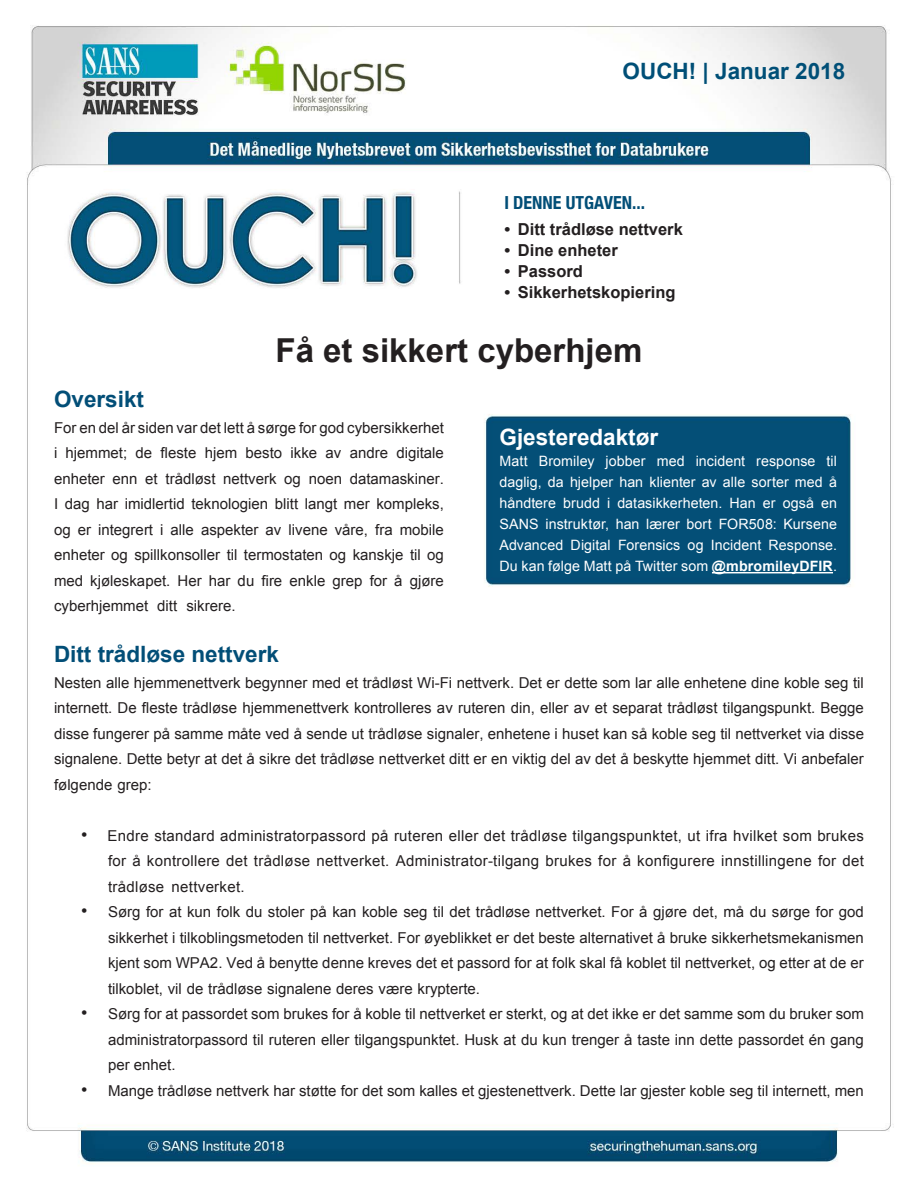
<style>
.page{position:relative;width:918px;height:1188px;background:#fff}
.page>*{position:absolute;margin:0;border:0;box-sizing:border-box;transform-origin:0 0}
.t1{font:700 33px "Arial";color:#231f20}
.MainText{font:700 22.5px "Arial";color:#024e77}
.t2{font:700 22.5px "Arial";color:#004f77}
.t3{font:700 22.5px "Arial";color:#fff}
.t4{font:700 condensed 18px "Helvetica Neue";color:#024e77}
.t5{font:18px "Arial";color:#231f20}
.t6{font:700 16.5px "Arial";color:#231f20}
.MainText-2{font:15px/25.5px "Arial";color:#231f20;text-align:justify}
.MainText-3{font:15px/25.5px "Arial";letter-spacing:.02em;color:#231f20}
.t7{font:14.25px/21px "Arial";letter-spacing:.005em;color:#fff}
.s1{font-weight:700}
</style>
<div class="page">
<img style="left:26px;top:25px;width:865px;height:1139px">
<hr style="left:712px;top:572px;width:121px;height:1px;background:#fff">
<p class="t2" style="left:623px;top:56px;width:224px">OUCH! | Januar 2018</p>
<p class="t4" style="left:504px;top:188px;width:142px">I DENNE UTGAVEN...</p>
<p class="t6" style="left:504px;top:218px;width:7px">•</p>
<p class="t6" style="left:518px;top:218px;width:167px">Ditt trådløse nettverk</p>
<p class="t6" style="left:504px;top:239px;width:7px">•</p>
<p class="t6" style="left:518px;top:239px;width:101px">Dine enheter</p>
<p class="t6" style="left:504px;top:260px;width:7px">•</p>
<p class="t6" style="left:518px;top:260px;width:67px">Passord</p>
<p class="t6" style="left:504px;top:281px;width:7px">•</p>
<p class="t6" style="left:518px;top:281px;width:159px">Sikkerhetskopiering</p>
<p class="t1" style="left:276px;top:328px;width:368px">Få et sikkert cyberhjem</p>
<p class="MainText" style="left:54px;top:384px;width:92px">Oversikt</p>
<p class="MainText-2" style="left:54px;top:415px;width:391px;text-align:right">For en del år siden var det lett å sørge for god cybersikkerhet digitale</p>
<p class="MainText-2" style="left:161px;top:440px;width:37px">fleste</p>
<p class="MainText-2" style="left:54px;top:440px;width:5px">i</p>
<p class="MainText-2" style="left:66px;top:440px;width:63px">hjemmet;</p>
<p class="MainText-2" style="left:136px;top:440px;width:18px">de</p>
<p class="MainText-2" style="left:205px;top:440px;width:34px">hjem</p>
<p class="MainText-2" style="left:246px;top:440px;width:38px">besto</p>
<p class="MainText-2" style="left:291px;top:440px;width:28px">ikke</p>
<p class="MainText-2" style="left:350px;top:440px;width:40px">andre</p>
<p class="MainText-2" style="left:326px;top:440px;width:17px">av</p>
<p class="MainText-2" style="left:166px;top:466px;width:52px">trådløst</p>
<p class="MainText-2" style="left:54px;top:466px;width:52px">enheter</p>
<p class="MainText-2" style="left:54px;top:491px;width:391px">I dag har imidlertid teknologien blitt langt mer kompleks,</p>
<p class="MainText-2" style="left:400px;top:517px;width:46px">mobile</p>
<p class="MainText-2" style="left:223px;top:466px;width:55px">nettverk</p>
<p class="MainText-2" style="left:350px;top:466px;width:96px">datamaskiner.</p>
<p class="MainText-2" style="left:145px;top:466px;width:14px">et</p>
<p class="MainText-2" style="left:113px;top:466px;width:27px">enn</p>
<p class="MainText-2" style="left:284px;top:466px;width:18px">og</p>
<p class="MainText-2" style="left:309px;top:466px;width:35px">noen</p>
<p class="MainText-2" style="left:335px;top:517px;width:35px">våre,</p>
<p class="MainText-2" style="left:375px;top:517px;width:19px">fra</p>
<p class="MainText-2" style="left:98px;top:517px;width:57px">integrert</p>
<p class="MainText-2" style="left:160px;top:517px;width:5px">i</p>
<p class="MainText-2" style="left:171px;top:517px;width:25px">alle</p>
<p class="MainText-2" style="left:201px;top:517px;width:59px">aspekter</p>
<p class="MainText-2" style="left:289px;top:517px;width:41px">livene</p>
<p class="MainText-2" style="left:54px;top:517px;width:18px">og</p>
<p class="MainText-2" style="left:54px;top:542px;width:391px">enheter og spillkonsoller til termostaten og kanskje til og</p>
<p class="MainText-2" style="left:410px;top:568px;width:36px">gjøre</p>
<p class="MainText-2" style="left:78px;top:517px;width:15px">er</p>
<p class="MainText-2" style="left:266px;top:517px;width:17px">av</p>
<p class="MainText-2" style="left:394px;top:568px;width:10px">å</p>
<p class="MainText-2" style="left:262px;top:568px;width:22px">fire</p>
<p class="MainText-2" style="left:370px;top:568px;width:19px">for</p>
<p class="MainText-2" style="left:54px;top:568px;width:31px">med</p>
<p class="MainText-2" style="left:90px;top:568px;width:82px">kjøleskapet.</p>
<p class="MainText-2" style="left:178px;top:568px;width:26px">Her</p>
<p class="MainText-2" style="left:209px;top:568px;width:23px">har</p>
<p class="MainText-2" style="left:238px;top:568px;width:18px">du</p>
<p class="MainText-2" style="left:289px;top:568px;width:37px">enkle</p>
<p class="MainText-2" style="left:333px;top:568px;width:32px">grep</p>
<p class="t3" style="left:500px;top:422px;width:160px">Gjesteredaktør</p>
<p class="t7" style="left:500px;top:451px;width:30px">Matt</p>
<p class="t7" style="left:500px;top:472px;width:339px">daglig, da hjelper han klienter av alle sorter med å</p>
<p class="t7" style="left:821px;top:493px;width:17px">en</p>
<p class="t7" style="left:539px;top:451px;width:57px">Bromiley</p>
<p class="t7" style="left:606px;top:451px;width:42px">jobber</p>
<p class="t7" style="left:657px;top:451px;width:29px">med</p>
<p class="t7" style="left:696px;top:451px;width:51px">incident</p>
<p class="t7" style="left:827px;top:451px;width:12px">til</p>
<p class="t7" style="left:756px;top:451px;width:61px">response</p>
<p class="t7" style="left:500px;top:493px;width:58px">håndtere</p>
<p class="t7" style="left:783px;top:493px;width:33px">også</p>
<p class="t7" style="left:563px;top:493px;width:38px">brudd</p>
<p class="t7" style="left:607px;top:493px;width:5px">i</p>
<p class="t7" style="left:617px;top:493px;width:107px">datasikkerheten.</p>
<p class="t7" style="left:730px;top:493px;width:28px">Han</p>
<p class="t7" style="left:763px;top:493px;width:14px">er</p>
<p class="t7" style="left:500px;top:514px;width:41px">SANS</p>
<p class="t7" style="left:546px;top:514px;width:65px">instruktør,</p>
<p class="t7" style="left:616px;top:514px;width:25px">han</p>
<p class="t7" style="left:646px;top:514px;width:35px">lærer</p>
<p class="t7" style="left:687px;top:514px;width:27px">bort</p>
<p class="t7" style="left:719px;top:514px;width:60px">FOR508:</p>
<p class="t7" style="left:784px;top:514px;width:55px">Kursene</p>
<p class="t7" style="left:500px;top:535px;width:339px">Advanced<br>Du kan følge Matt på Twitter som <span class="s1">@mbromileyDFIR</span>.</p>
<p class="t7" style="left:571px;top:535px;width:42px">Digital</p>
<p class="t7" style="left:618px;top:535px;width:64px">Forensics</p>
<p class="t7" style="left:711px;top:535px;width:52px">Incident</p>
<p class="t7" style="left:769px;top:535px;width:70px">Response.</p>
<p class="t7" style="left:688px;top:535px;width:17px">og</p>
<p class="MainText-2" style="left:54px;top:593px;width:96px">cyberhjemmet</p>
<p class="MainText" style="left:54px;top:639px;width:227px">Ditt trådløse nettverk</p>
<p class="MainText-2" style="left:54px;top:670px;width:812px">Nesten alle hjemmenettverk begynner med et trådløst Wi-Fi nettverk. Det er dette som lar alle enhetene dine koble seg til internett. De fleste trådløse hjemmenettverk kontrolleres av ruteren din, eller av et separat trådløst tilgangspunkt. Begge disse fungerer på samme måte ved å sende ut trådløse signaler, enhetene i huset kan så koble seg til nettverket via disse signalene. Dette betyr at det å sikre det trådløse nettverket ditt er en viktig del av det å beskytte hjemmet ditt. Vi anbefaler følgende grep:</p>
<p class="MainText-3" style="left:108px;top:823px;width:758px">Endre standard administratorpassord på ruteren eller det trådløse tilgangspunktet, ut ifra hvilket som brukes</p>
<p class="MainText-2" style="left:157px;top:593px;width:22px">ditt</p>
<p class="MainText-2" style="left:186px;top:593px;width:51px">sikrere.</p>
<p class="t5" style="left:81px;top:823px;width:8px">•</p>
<p class="t5" style="left:81px;top:899px;width:8px">•</p>
<p class="t5" style="left:81px;top:1001px;width:8px">•</p>
<p class="t5" style="left:81px;top:1078px;width:8px">•</p>
<p class="MainText-3" style="left:172px;top:848px;width:694px;text-indent:-64px">for å kontrollere det trådløse nettverket. Administrator-tilgang brukes for å konfigurere innstillingene for det nettverket.</p>
<p class="MainText-3" style="left:108px;top:874px;width:58px">trådløse</p>
<p class="MainText-2" style="left:108px;top:899px;width:757px">Sørg for at kun folk du stoler på kan koble seg til det trådløse nettverket. For å gjøre det, må du sørge for god</p>
<p class="MainText-2" style="left:108px;top:925px;width:757px">sikkerhet i tilkoblingsmetoden til nettverket. For øyeblikket er det beste alternativet å bruke sikkerhetsmekanismen kjent som WPA2. Ved å benytte denne kreves det et passord for at folk skal få koblet til nettverket, og etter at de er tilkoblet, vil de trådløse signalene deres være krypterte.</p>
<p class="MainText-2" style="left:108px;top:1001px;width:758px">Sørg for at passordet som brukes for å koble til nettverket er sterkt, og at det ikke er det samme som du bruker som</p>
<p class="MainText-2" style="left:108px;top:1027px;width:757px">administratorpassord til ruteren eller tilgangspunktet. Husk at du kun trenger å taste inn dette passordet én gang per enhet.</p>
<p class="MainText-2" style="left:108px;top:1078px;width:757px">Mange trådløse nettverk har støtte for det som kalles et gjestenettverk. Dette lar gjester koble seg til internett, men</p>
</div>
